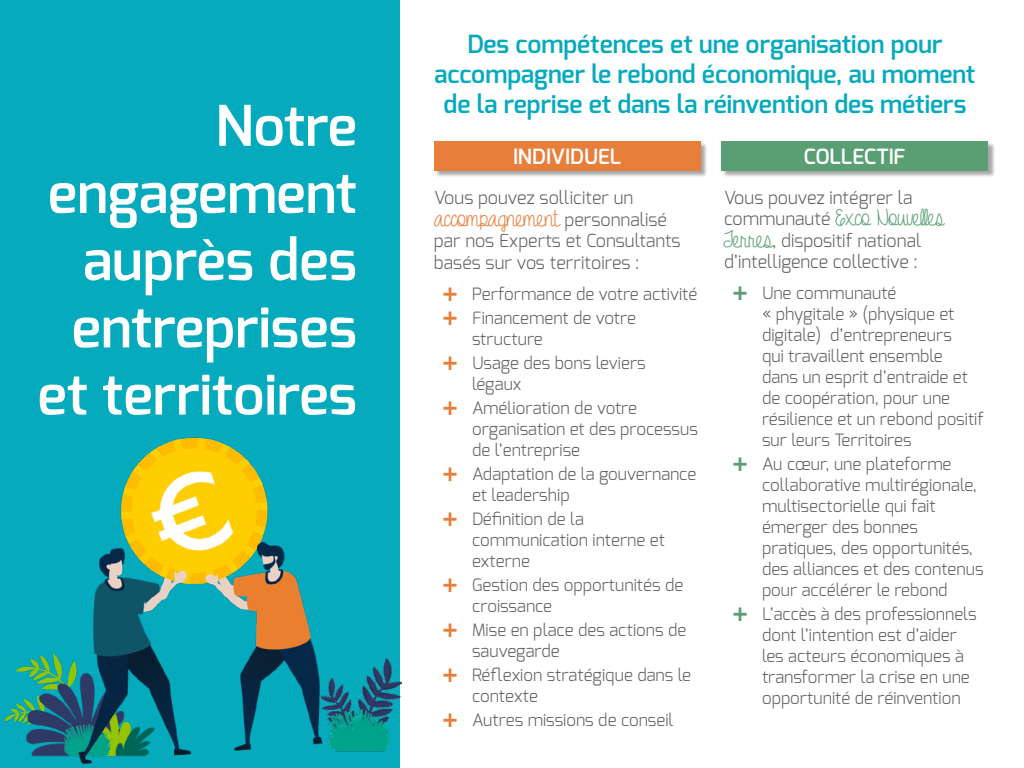
<style>
.page{position:relative;width:1024px;height:768px;background:#fff}
.page>*{position:absolute;margin:0;border:0;box-sizing:border-box;transform-origin:0 0}
.t1{font:600 56px/67.2px "Exo";color:#fff;text-align:right}
.t2{font:600 25px/30px "Exo";color:#05aabd;text-align:center}
.t3{font:23px "Amber Shaie";color:#e77f3a}
.t4{font:23px "Amber Shaie";color:#5a9f74}
.t5{font:600 21px "Exo";color:#fff}
.t6{font:300 18px/21.6px "Exo";color:#5e5e5e}
.t7{font:300 17px/21px "Exo";color:#5e5e5e}
.s1{font-family:"Exo";font-weight:300;font-size:18px;color:#5e5e5e}
.s2{font-family:"Amber Shaie";font-weight:400;font-size:23px;color:#5a9f74}
</style>
<div class="page">
<div style="left:0;top:0;width:400px;height:768px;background:#05aabd"></div>
<img style="left:4px;top:437px;width:398px;height:328px">
<div style="left:435px;top:142px;width:273px;height:36px;background:#000;opacity:.35"></div>
<div style="left:434px;top:141px;width:266px;height:29px;background:#e77f3a"></div>
<div style="left:722px;top:142px;width:274px;height:36px;background:#000;opacity:.35"></div>
<div style="left:722px;top:141px;width:266px;height:29px;background:#5a9f74"></div>
<h1 class="t1" style="left:37px;top:92px;width:321px">Notre engagement auprès des entreprises et territoires</h1>
<h2 class="t2" style="left:435px;top:29px;width:542px">Des compétences et une organisation pour accompagner le rebond économique, au moment de la reprise et dans la réinvention des métiers</h2>
<p class="t5" style="left:513px;top:143px;width:110px">INDIVIDUEL</p>
<p class="t5" style="left:804px;top:143px;width:103px">COLLECTIF</p>
<p class="t6" style="left:434px;top:187px;width:201px">Vous pouvez solliciter un</p>
<h3 class="t3" style="left:434px;top:206px;width:235px">accompagnement <span class="s1">personnalisé</span></h3>
<p class="t6" style="left:434px;top:230px;width:248px">par nos Experts et Consultants basés sur vos territoires :</p>
<p class="t7" style="left:472px;top:282px;width:227px;line-height:24px">Performance de votre activité<br>Financement de votre</p>
<p class="t7" style="left:472px;top:327px;width:175px;line-height:24px">structure<br>Usage des bons leviers</p>
<p class="t7" style="left:472px;top:372px;width:167px;line-height:24px">légaux<br>Amélioration de votre</p>
<p class="t7" style="left:472px;top:418px;width:227px">organisation et des processus de l’entreprise</p>
<p class="t7" style="left:472px;top:463px;width:226px">Adaptation de la gouvernance et leadership</p>
<p class="t7" style="left:472px;top:508px;width:194px">Définition de la communication interne et externe</p>
<p class="t7" style="left:472px;top:574px;width:213px">Gestion des opportunités de croissance</p>
<p class="t7" style="left:472px;top:619px;width:216px">Mise en place des actions de sauvegarde</p>
<p class="t7" style="left:472px;top:664px;width:221px">Réflexion stratégique dans le contexte</p>
<p class="t7" style="left:472px;top:709px;width:203px">Autres missions de conseil</p>
<p class="t6" style="left:724px;top:187px;width:190px">Vous pouvez intégrer la</p>
<h3 class="t4" style="left:724px;top:205px;width:221px"><span class="s1">communauté</span> Exco Nouvelles</h3>
<p class="t6" style="left:724px;top:229px;width:199px"><span class="s2">Terres</span>, dispositif national d’intelligence collective :</p>
<p class="t7" style="left:762px;top:283px;width:224px">Une communauté<br>« phygitale » (physique et digitale) d’entrepreneurs<br>qui travaillent ensemble<br>dans un esprit d’entraide et de coopération, pour une résilience et un rebond positif sur leurs Territoires</p>
<p class="t7" style="left:762px;top:454px;width:223px">Au cœur, une plateforme collaborative multirégionale, multisectorielle qui fait émerger des bonnes pratiques, des opportunités, des alliances et des contenus pour accélérer le rebond</p>
<p class="t7" style="left:762px;top:604px;width:216px">L’accès à des professionnels dont l’intention est d’aider les acteurs économiques à transformer la crise en une opportunité de réinvention</p>
</div>
